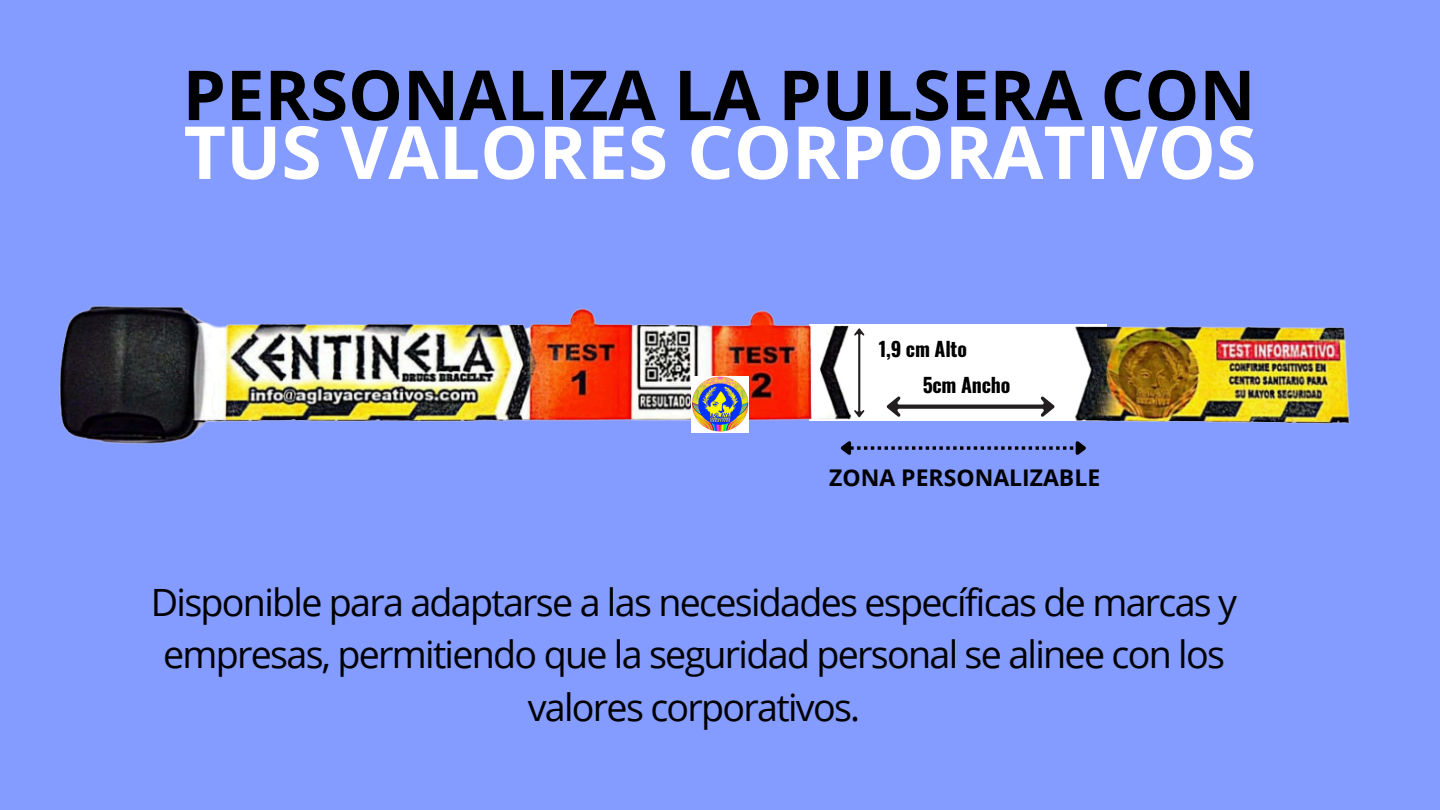
<style>
.page{position:relative;width:1440px;height:810px;background:#849bff}
.page>*{position:absolute;margin:0;border:0;box-sizing:border-box;transform-origin:0 0}
.t1{font:700 73.2px "Open Sans";color:#fff}
.t2{font:700 69px "Open Sans";color:#000}
.t3{font:37.6px/52.5px "Open Sans";letter-spacing:-.045em;color:#000;text-align:center}
.t4{font:700 23px "Open Sans";color:#000}
.t5{font:700 19.8px "Oswald";letter-spacing:-.01em;color:#000}
</style>
<div class="page">
<img style="left:59px;top:306px;width:1291px;height:138px">
<svg style="left:887px;top:396px;width:168px;height:21px;background:#c7c6c6"></svg>
<svg style="left:854px;top:328px;width:10px;height:89px"></svg>
<svg style="left:837px;top:438px;width:253px;height:17px"></svg>
<img style="left:692px;top:377px;width:56px;height:56px">
<p class="t2" style="left:183px;top:46px;width:1074px">PERSONALIZA LA PULSERA CON</p>
<p class="t1" style="left:184px;top:101px;width:1074px">TUS VALORES CORPORATIVOS</p>
<h1 class="t5" style="left:879px;top:333px;width:90px">1,9 cm Alto</h1>
<h1 class="t5" style="left:923px;top:370px;width:89px">5cm Ancho</h1>
<p class="t4" style="left:829px;top:462px;width:273px">ZONA PERSONALIZABLE</p>
<p class="t3" style="left:151px;top:575px;width:1088px">Disponible para adaptarse a las necesidades específicas de marcas y empresas, permitiendo que la seguridad personal se alinee con los valores corporativos.</p>
</div>
